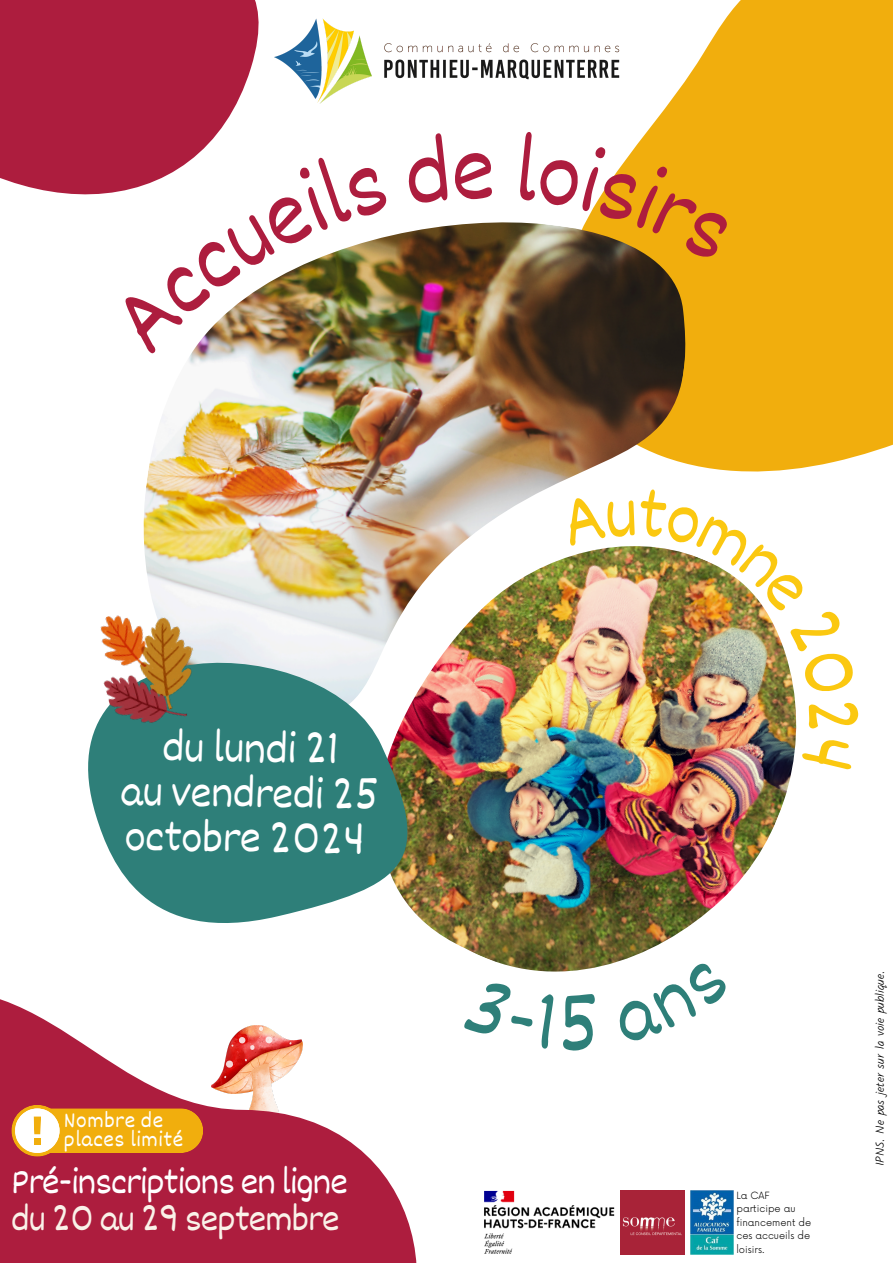
<style>
.page{position:relative;width:893px;height:1263px;background:#fff}
.page>*{position:absolute;margin:0;border:0;box-sizing:border-box;transform-origin:0 0}
.t1{font:45px/45px "Dekko";color:#fff;text-align:center}
.t2{font:37.5px "Dekko";letter-spacing:-.025em;color:#fff}
.t3{font:37.5px "Dekko";letter-spacing:-.025em;color:#faf2e9}
.t4{font:22.5px/18.6px "Dekko";letter-spacing:.025em;color:#fff}
.t5{font:300 12px "Kalam";color:#000}
.t6{font:300 9.68px/13.5px "Now";color:#000}
</style>
<div class="page">
<svg style="left:647px;top:0;width:246px;height:472px;background:#f2b420"></svg>
<svg style="left:0;top:999px;width:417px;height:264px;fill:#ad1d3e"></svg>
<svg style="left:0;top:0;width:258px;height:195px;background:#b22c4b"></svg>
<img style="left:461px;top:695px;width:336px;height:277px">
<img style="left:143px;top:222px;width:557px;height:524px">
<img style="left:258px;top:15px;width:362px;height:89px">
<img style="left:690px;top:1190px;width:44px;height:64px">
<img style="left:620px;top:1190px;width:64px;height:64px">
<img style="left:484px;top:1190px;width:131px;height:64px">
<svg style="left:88px;top:594px;width:373px;height:353px;fill:#2e7f79"></svg>
<img style="left:88px;top:597px;width:122px;height:138px">
<hr style="left:36px;top:1108px;width:151px;height:1px;background:#f1ae0d">
<svg style="left:11px;top:1105px;width:52px;height:51px"></svg>
<img style="left:110px;top:153px;width:279px;height:202px">
<svg style="left:519px;top:131px;width:214px;height:132px"></svg>
<svg style="left:614px;top:958px;width:116px;height:14px"></svg>
<img style="left:559px;top:488px;width:236px;height:207px">
<h1 class="t1" style="left:122px;top:721px;width:260px;rotate:1deg">du lundi 21<br>au vendredi 25 octobre 2024</h1>
<h3 class="t4" style="left:64px;top:1110px;width:121px">Nombre de places limité</h3>
<h2 class="t2" style="left:11px;top:1158px;width:338px">Pré-inscriptions en ligne</h2>
<h2 class="t3" style="left:11px;top:1195px;width:330px">du 20 au 29 septembre</h2>
<p class="t6" style="left:736px;top:1189px;width:76px">La CAF participe au financement de ces accueils de loisirs.</p>
<p class="t5" style="left:873px;top:1166px;width:197px;rotate:-90deg">IPNS. Ne pas jeter sur la voie publique.</p>
</div>
